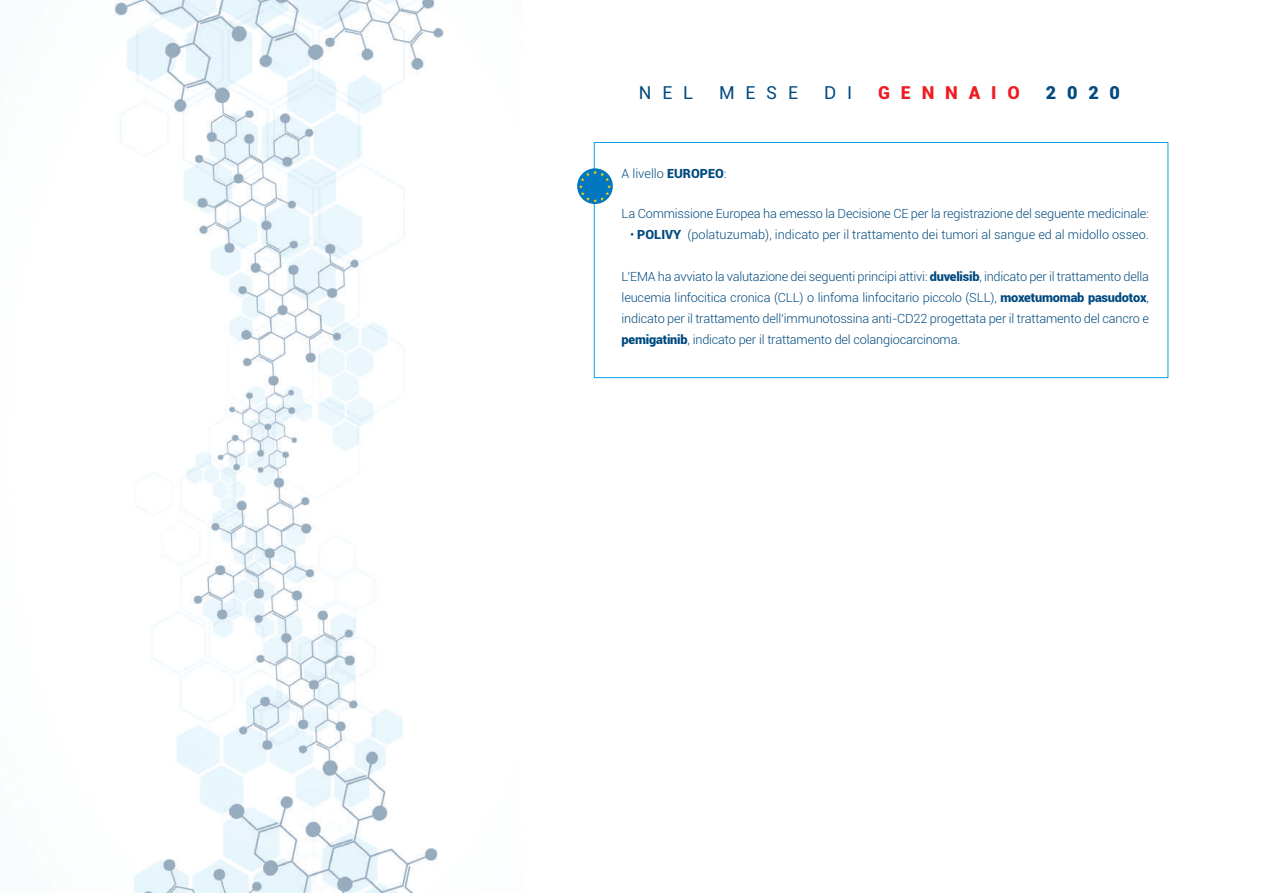
<style>
.page{position:relative;width:1263px;height:893px;background:#fff}
.page>*{position:absolute;margin:0;border:0;box-sizing:border-box;transform-origin:0 0}
.t1{font:18px "Roboto";letter-spacing:.6em;color:#004a7f}
.t2{font:900 18px "Roboto";letter-spacing:.6em;color:#ee1d23}
.t3{font:900 18px "Roboto";color:#004a7f}
.t4{font:300 12.75px/21px "Roboto";letter-spacing:-.015em;color:#004a7f;text-align:justify}
.s1{font-weight:900}
</style>
<div class="page">
<div style="left:594px;top:142px;width:574px;height:236px;border:1px solid #05a4e0"></div>
<img style="left:114px;top:0;width:330px;height:893px">
<svg style="left:577px;top:168px;width:36px;height:36px"></svg>
<h1 class="t1" style="left:639px;top:82px;width:56px">NEL</h1>
<h1 class="t1" style="left:719px;top:82px;width:80px">MESE</h1>
<h1 class="t1" style="left:824px;top:82px;width:30px">D I</h1>
<h1 class="t2" style="left:878px;top:82px;width:143px">GENNAIO</h1>
<h1 class="t3" style="left:1046px;top:82px;width:76px">2020</h1>
<p class="t4" style="left:622px;top:163px;width:107px">A livello <span class="s1">EUROPEO</span>:</p>
<p class="t4" style="left:622px;top:203px;width:529px">La Commissione Europea ha emesso la Decisione CE per la registrazione del seguente medicinale:</p>
<p class="t4" style="left:630px;top:224px;width:520px">• <span class="s1">POLIVY</span> (polatuzumab), indicato per il trattamento dei tumori al sangue ed al midollo osseo.</p>
<p class="t4" style="left:622px;top:266px;width:529px">L’EMA ha avviato la valutazione dei seguenti principi attivi: <span class="s1">duvelisib</span>, indicato per il trattamento della leucemia linfocitica cronica (CLL) o linfoma linfocitario piccolo (SLL), <span class="s1">moxetumomab pasudotox</span>, indicato per il trattamento dell’immunotossina anti-CD22 progettata per il trattamento del cancro e <span class="s1">pemigatinib</span>, indicato per il trattamento del colangiocarcinoma.</p>
</div>
